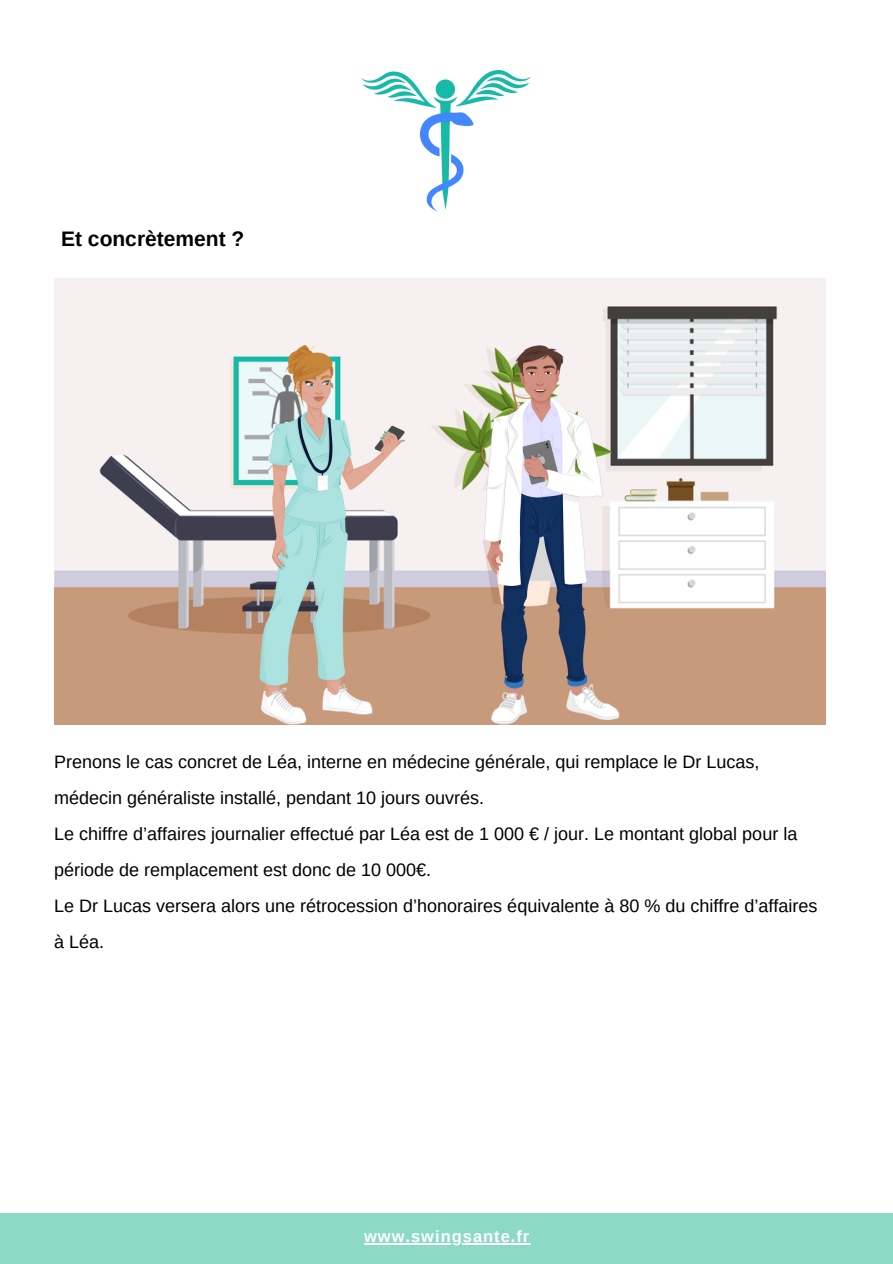
<style>
.page{position:relative;width:893px;height:1264px;background:#fff}
.page>*{position:absolute;margin:0;border:0;box-sizing:border-box;transform-origin:0 0}
.t1{font:700 21px "Arimo";color:#000}
.t2{font:18px/36px "Arimo";color:#000}
.t3{font:700 16.5px "Arimo";letter-spacing:.06em;color:#fff}
</style>
<div class="page">
<div style="left:0;top:1213px;width:892px;height:50px;background:#8cd9c6"></div>
<img style="left:361px;top:70px;width:170px;height:142px">
<img style="left:54px;top:279px;width:771px;height:445px">
<img style="left:259px;top:345px;width:145px;height:379px">
<img style="left:484px;top:345px;width:135px;height:379px">
<hr style="left:364px;top:1243px;width:166px;height:1px;background:#fff">
<p class="t1" style="left:61px;top:227px;width:185px">Et concrètement ?</p>
<p class="t2" style="left:54px;top:743px;width:706px">Prenons le cas concret de Léa, interne en médecine générale, qui remplace le Dr Lucas, médecin généraliste installé, pendant 10 jours ouvrés.</p>
<p class="t2" style="left:54px;top:815px;width:744px">Le chiffre d’affaires journalier effectué par Léa est de 1 000 € / jour. Le montant global pour la période de remplacement est donc de 10 000€.</p>
<p class="t2" style="left:54px;top:887px;width:764px">Le Dr Lucas versera alors une rétrocession d’honoraires équivalente à 80 % du chiffre d’affaires à Léa.</p>
<p class="t3" style="left:364px;top:1227px;width:167px">www.swingsante.fr</p>
</div>
